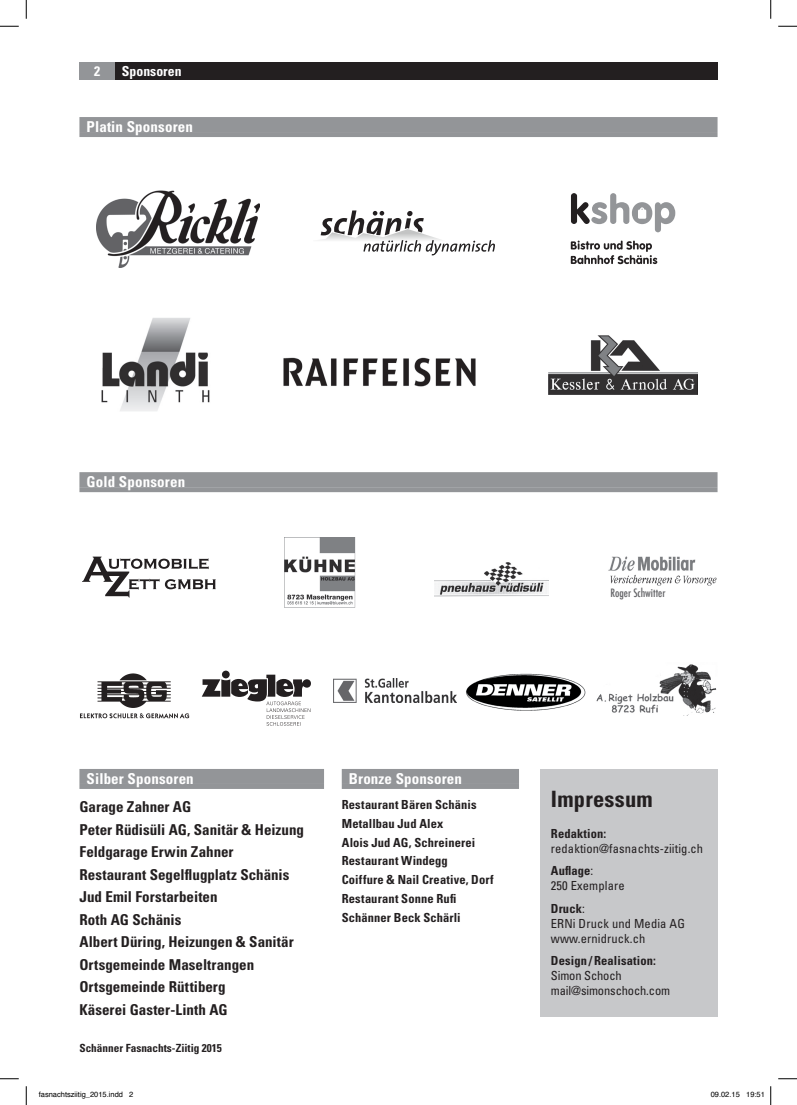
<style>
.page{position:relative;width:797px;height:1105px;background:#fff}
.page>*{position:absolute;margin:0;border:0;box-sizing:border-box;transform-origin:0 0}
.t1{font:700 condensed 22.5px "Univers LT Std";letter-spacing:.01em;color:#231f20}
.t2{font:700 condensed 15px/22.5px "Univers LT Std";color:#231f20}
.t3{font:700 condensed 15px "Univers LT Std";letter-spacing:.01em;color:#fff}
.t4{font:700 condensed 13.75px "Univers LT Std";color:#fff}
.t5{font:700 condensed 12.5px/18.8px "Univers LT Std";letter-spacing:.01em;color:#231f20}
.t6{font:condensed 12.5px/22.5px "Univers LT Std";letter-spacing:.01em;color:#231f20}
.t7{font:condensed 12.5px/15px "Univers LT Std";letter-spacing:-.01em;color:#231f20}
.t8{font:700 condensed 11.25px "Univers LT Std";color:#231f20}
.t9{font:500 condensed 11.25px "Futura";color:#636366}
.t10{font:7.5px "Helvetica";color:#000}
.s1{font-weight:700}
</style>
<div class="page">
<div style="left:79px;top:62px;width:36px;height:17px;background:#939598"></div>
<div style="left:115px;top:62px;width:602px;height:17px;background:#231f20"></div>
<div style="left:79px;top:117px;width:638px;height:15px;background:#939598"></div>
<div style="left:79px;top:132px;width:638px;height:5px;background:#939598"></div>
<div style="left:79px;top:472px;width:638px;height:15px;background:#939598"></div>
<div style="left:79px;top:487px;width:638px;height:5px;background:#939598"></div>
<div style="left:79px;top:769px;width:245px;height:15px;background:#939598"></div>
<div style="left:79px;top:784px;width:245px;height:5px;background:#939598"></div>
<div style="left:342px;top:769px;width:177px;height:15px;background:#939598"></div>
<div style="left:342px;top:784px;width:177px;height:5px;background:#939598"></div>
<img style="left:96px;top:190px;width:163px;height:77px">
<div style="left:540px;top:769px;width:177px;height:248px;background:#c7c8ca"></div>
<img style="left:283px;top:357px;width:193px;height:30px">
<img style="left:101px;top:318px;width:109px;height:93px">
<svg style="left:571px;top:193px;width:104px;height:39px"></svg>
<svg style="left:571px;top:241px;width:86px;height:23px"></svg>
<svg style="left:320px;top:210px;width:175px;height:45px"></svg>
<img style="left:80px;top:673px;width:110px;height:46px">
<img style="left:596px;top:664px;width:121px;height:52px">
<img style="left:466px;top:673px;width:119px;height:38px">
<img style="left:608px;top:556px;width:109px;height:30px">
<img style="left:285px;top:538px;width:70px;height:70px">
<img style="left:434px;top:562px;width:114px;height:35px">
<svg style="left:82px;top:557px;width:134px;height:41px"></svg>
<div style="left:222px;top:671px;width:8px;height:7px;background:#231f20;border-radius:50%"></div>
<svg style="left:202px;top:675px;width:109px;height:51px"></svg>
<img style="left:548px;top:335px;width:149px;height:59px">
<img style="left:334px;top:678px;width:122px;height:25px">
<svg style="left:0;top:25px;width:19px;height:2px"></svg>
<svg style="left:778px;top:25px;width:19px;height:2px"></svg>
<svg style="left:0;top:1078px;width:19px;height:1px"></svg>
<svg style="left:778px;top:1078px;width:19px;height:1px"></svg>
<svg style="left:25px;top:0;width:2px;height:19px"></svg>
<svg style="left:25px;top:1086px;width:2px;height:19px"></svg>
<svg style="left:770px;top:0;width:1px;height:19px"></svg>
<svg style="left:770px;top:1086px;width:1px;height:19px"></svg>
<p class="t4" style="left:94px;top:62px;width:8px">2</p>
<p class="t4" style="left:122px;top:62px;width:61px">Sponsoren</p>
<p class="t3" style="left:86px;top:117px;width:108px">Platin Sponsoren</p>
<p class="t3" style="left:86px;top:473px;width:100px">Gold Sponsoren</p>
<p class="t9" style="left:610px;top:586px;width:56px">Roger Schwitter</p>
<p class="t3" style="left:86px;top:769px;width:109px">Silber Sponsoren</p>
<p class="t2" style="left:79px;top:796px;width:226px">Garage Zahner AG<br>Peter Rüdisüli AG, Sanitär &amp; Heizung<br>Feldgarage Erwin Zahner<br>Restaurant Segelflugplatz Schänis<br>Jud Emil Forstarbeiten<br>Roth AG Schänis<br>Albert Düring, Heizungen &amp; Sanitär<br>Ortsgemeinde Maseltrangen<br>Ortsgemeinde Rüttiberg<br>Käserei Gaster-Linth AG</p>
<p class="t8" style="left:79px;top:1041px;width:144px">Schänner Fasnachts-Ziitig 2015</p>
<p class="t3" style="left:349px;top:769px;width:115px">Bronze Sponsoren</p>
<p class="t5" style="left:342px;top:795px;width:153px">Restaurant Bären Schänis<br>Metallbau Jud Alex<br>Alois Jud AG, Schreinerei<br>Restaurant Windegg<br>Coiffure &amp; Nail Creative, Dorf<br>Restaurant Sonne Rufi<br>Schänner Beck Schärli</p>
<h1 class="t1" style="left:551px;top:786px;width:103px">Impressum</h1>
<p class="t5" style="left:551px;top:824px;width:57px">Redaktion:</p>
<p class="t6" style="left:551px;top:837px;width:154px">redaktion@fasnachts-ziitig.ch<br><span class="s1">Auflage</span>:</p>
<p class="t6" style="left:551px;top:874px;width:75px">250 Exemplare<br><span class="s1">Druck</span>:</p>
<p class="t6" style="left:551px;top:915px;width:135px;line-height:15px">ERNi Druck und Media AG www.ernidruck.ch</p>
<p class="t5" style="left:551px;top:951px;width:106px">Design / Realisation:</p>
<p class="t7" style="left:551px;top:968px;width:121px">Simon Schoch mail@simonschoch.com</p>
<p class="t10" style="left:39px;top:1089px;width:96px">fasnachtsziitig_2015.indd 2</p>
<p class="t10" style="left:710px;top:1089px;width:56px">09.02.15 19:51</p>
</div>
